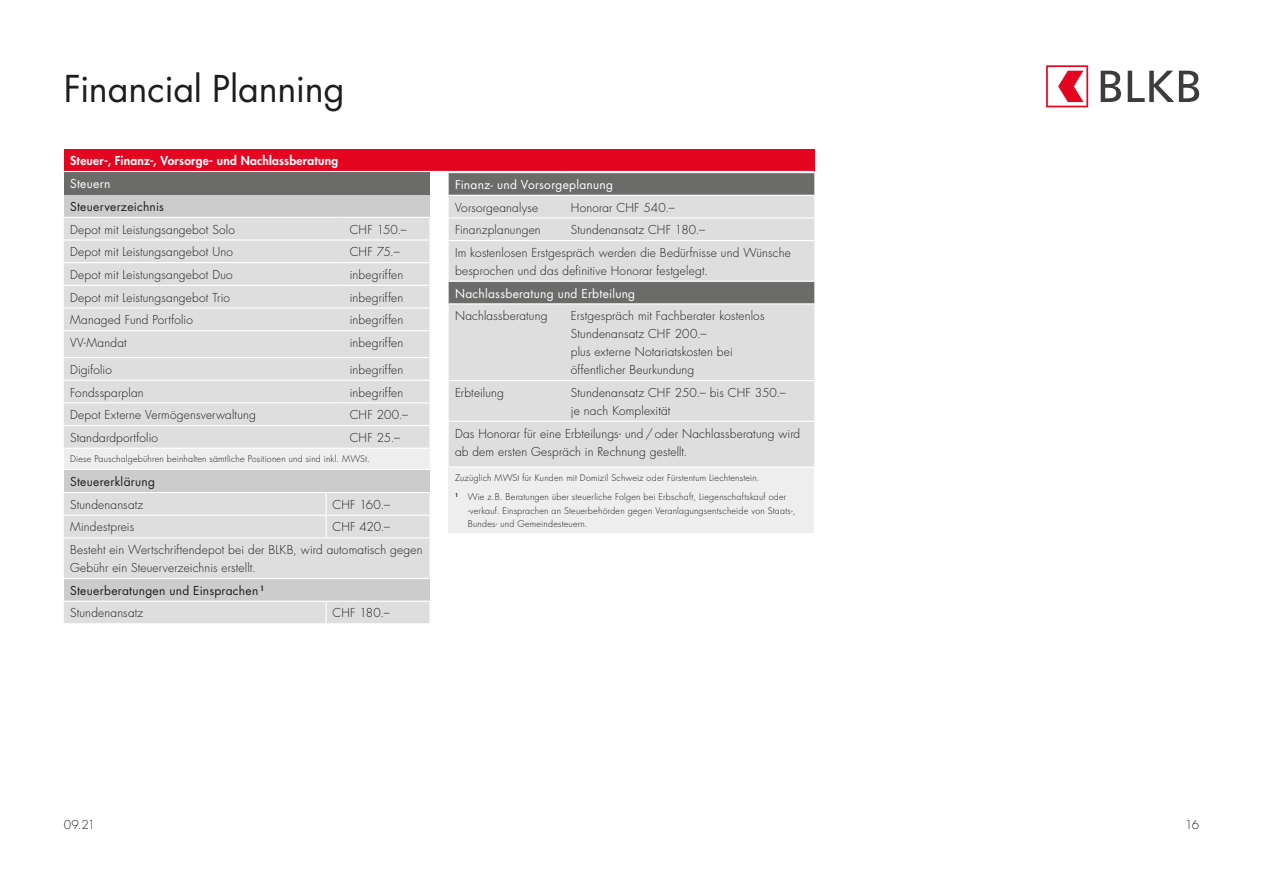
<style>
.page{position:relative;width:1263px;height:893px;background:#fff}
.page>*{position:absolute;margin:0;border:0;box-sizing:border-box;transform-origin:0 0}
.t1{font:36px "Futura Std";letter-spacing:-.01em;color:#1d1d1b}
.t2{font:300 12px/18px "Futura Std";letter-spacing:.015em;color:#1d1d1b}
.t3{font:12px "Futura Std";letter-spacing:.02em;color:#fff}
.t4{font:800 12px "Futura Std";letter-spacing:.02em;color:#fff}
.t5{font:12px "Futura Std";letter-spacing:.025em;color:#1d1d1b}
.t6{font:300 9px/19.5px "Futura Std";letter-spacing:.025em;color:#1d1d1b}
.s1{font-weight:400}
</style>
<div class="page">
<div style="left:64px;top:172px;width:365px;height:23px;background:#6b6b6a"></div>
<div style="left:64px;top:195px;width:365px;height:22px;background:#ccc"></div>
<div style="left:64px;top:218px;width:365px;height:230px;background:#dedede"></div>
<div style="left:64px;top:448px;width:365px;height:20px;background:#eee"></div>
<hr style="left:64px;top:262px;width:279px;height:1px;background:#fff">
<hr style="left:343px;top:262px;width:86px;height:1px;background:#fff">
<hr style="left:64px;top:357px;width:279px;height:1px;background:#fff">
<hr style="left:343px;top:357px;width:86px;height:1px;background:#fff">
<hr style="left:64px;top:380px;width:279px;height:1px;background:#fff">
<hr style="left:343px;top:380px;width:86px;height:1px;background:#fff">
<hr style="left:64px;top:402px;width:279px;height:1px;background:#fff">
<hr style="left:343px;top:402px;width:86px;height:1px;background:#fff">
<hr style="left:64px;top:425px;width:279px;height:1px;background:#fff">
<hr style="left:343px;top:425px;width:86px;height:1px;background:#fff">
<hr style="left:64px;top:448px;width:279px;height:1px;background:#fff">
<hr style="left:343px;top:448px;width:86px;height:1px;background:#fff">
<hr style="left:64px;top:239px;width:279px;height:2px;background:#fff">
<hr style="left:343px;top:239px;width:86px;height:2px;background:#fff">
<hr style="left:64px;top:285px;width:279px;height:1px;background:#fff">
<hr style="left:343px;top:285px;width:86px;height:1px;background:#fff">
<hr style="left:64px;top:307px;width:279px;height:2px;background:#fff">
<hr style="left:343px;top:307px;width:86px;height:2px;background:#fff">
<hr style="left:64px;top:330px;width:279px;height:1px;background:#fff">
<hr style="left:343px;top:330px;width:86px;height:1px;background:#fff">
<svg style="left:449px;top:173px;width:365px;height:22px;background:#6e6e6d"></svg>
<svg style="left:449px;top:196px;width:365px;height:270px;background:#d5d5d5"></svg>
<div style="left:449px;top:467px;width:365px;height:67px;background:#eee"></div>
<hr style="left:449px;top:217px;width:115px;height:1px;background:#fff">
<hr style="left:564px;top:217px;width:250px;height:1px;background:#fff">
<hr style="left:449px;top:240px;width:115px;height:1px;background:#fff">
<hr style="left:564px;top:240px;width:250px;height:1px;background:#fff">
<hr style="left:449px;top:281px;width:115px;height:1px;background:#fff">
<hr style="left:564px;top:281px;width:250px;height:1px;background:#fff">
<hr style="left:449px;top:303px;width:115px;height:1px;background:#fff">
<hr style="left:564px;top:303px;width:250px;height:1px;background:#fff">
<hr style="left:449px;top:380px;width:115px;height:1px;background:#fff">
<hr style="left:564px;top:380px;width:250px;height:1px;background:#fff">
<hr style="left:449px;top:421px;width:115px;height:1px;background:#fff">
<hr style="left:564px;top:421px;width:250px;height:1px;background:#fff">
<hr style="left:449px;top:466px;width:115px;height:2px;background:#fff">
<hr style="left:564px;top:466px;width:250px;height:2px;background:#fff">
<hr style="left:449px;top:533px;width:115px;height:1px;background:#fff">
<hr style="left:564px;top:533px;width:250px;height:1px;background:#fff">
<div style="left:64px;top:149px;width:750px;height:22px;background:#e40521"></div>
<div style="left:64px;top:470px;width:365px;height:22px;background:#ccc"></div>
<div style="left:64px;top:493px;width:365px;height:130px;background:#dedede"></div>
<div style="left:64px;top:578px;width:365px;height:23px;background:#ccc"></div>
<svg style="left:326px;top:493px;width:1px;height:44px"></svg>
<svg style="left:326px;top:602px;width:1px;height:21px"></svg>
<hr style="left:64px;top:515px;width:262px;height:1px;background:#fff">
<hr style="left:326px;top:515px;width:103px;height:1px;background:#fff">
<hr style="left:64px;top:537px;width:262px;height:1px;background:#fff">
<hr style="left:326px;top:537px;width:103px;height:1px;background:#fff">
<hr style="left:64px;top:578px;width:262px;height:1px;background:#fff">
<hr style="left:326px;top:578px;width:103px;height:1px;background:#fff">
<hr style="left:64px;top:601px;width:262px;height:1px;background:#fff">
<hr style="left:326px;top:601px;width:103px;height:1px;background:#fff">
<svg style="left:1046px;top:65px;width:42px;height:42px"></svg>
<svg style="left:1101px;top:71px;width:20px;height:31px"></svg>
<svg style="left:1128px;top:71px;width:71px;height:31px"></svg>
<h1 class="t1" style="left:64px;top:66px;width:282px">Financial Planning</h1>
<p class="t4" style="left:70px;top:153px;width:269px">Steuer-, Finanz-, Vorsorge- und Nachlassberatung</p>
<p class="t3" style="left:70px;top:176px;width:42px">Steuern</p>
<p class="t5" style="left:70px;top:199px;width:95px">Steuerverzeichnis</p>
<p class="t2" style="left:70px;top:221px;width:166px">Depot mit Leistungsangebot Solo</p>
<p class="t2" style="left:350px;top:221px;width:59px">CHF 150.–</p>
<p class="t2" style="left:70px;top:243px;width:164px">Depot mit Leistungsangebot Uno</p>
<p class="t2" style="left:350px;top:243px;width:51px">CHF 75.–</p>
<p class="t2" style="left:70px;top:266px;width:164px">Depot mit Leistungsangebot Duo</p>
<p class="t2" style="left:350px;top:266px;width:55px">inbegriffen</p>
<p class="t2" style="left:70px;top:289px;width:161px">Depot mit Leistungsangebot Trio</p>
<p class="t2" style="left:350px;top:289px;width:55px">inbegriffen</p>
<p class="t2" style="left:70px;top:311px;width:124px">Managed Fund Portfolio</p>
<p class="t2" style="left:350px;top:311px;width:55px">inbegriffen</p>
<p class="t2" style="left:70px;top:334px;width:58px">VV-Mandat</p>
<p class="t2" style="left:350px;top:334px;width:55px">inbegriffen</p>
<p class="t2" style="left:70px;top:361px;width:43px">Digifolio</p>
<p class="t2" style="left:350px;top:361px;width:55px">inbegriffen</p>
<p class="t2" style="left:70px;top:383px;width:75px">Fondssparplan</p>
<p class="t2" style="left:350px;top:383px;width:55px">inbegriffen</p>
<p class="t2" style="left:70px;top:406px;width:187px">Depot Externe Vermögensverwaltung</p>
<p class="t2" style="left:350px;top:406px;width:60px">CHF 200.–</p>
<p class="t2" style="left:70px;top:429px;width:89px">Standardportfolio</p>
<p class="t2" style="left:350px;top:429px;width:52px">CHF 25.–</p>
<p class="t6" style="left:70px;top:449px;width:301px">Diese Pauschalgebühren beinhalten sämtliche Positionen und sind inkl. MWSt.</p>
<p class="t5" style="left:70px;top:474px;width:86px">Steuererklärung</p>
<p class="t2" style="left:70px;top:496px;width:75px">Stundenansatz</p>
<p class="t2" style="left:332px;top:496px;width:59px">CHF 160.–</p>
<p class="t2" style="left:70px;top:518px;width:65px">Mindestpreis</p>
<p class="t2" style="left:70px;top:516px;width:354px;line-height:22.6px;text-indent:262px">CHF 420.–<br>Besteht ein Wertschriftendepot bei der BLKB, wird automatisch gegen</p>
<p class="t2" style="left:70px;top:557px;width:196px;line-height:22.6px">Gebühr ein Steuerverzeichnis erstellt.<br><span class="s1">Steuerberatungen und Einsprachen</span> <sup>1<br></sup>Stundenansatz</p>
<p class="t2" style="left:332px;top:604px;width:59px">CHF 180.–</p>
<p class="t3" style="left:455px;top:177px;width:160px">Finanz- und Vorsorgeplanung</p>
<p class="t2" style="left:455px;top:199px;width:85px">Vorsorgeanalyse</p>
<p class="t2" style="left:571px;top:199px;width:105px">Honorar CHF 540.–</p>
<p class="t2" style="left:455px;top:221px;width:87px">Finanzplanungen</p>
<p class="t2" style="left:455px;top:219px;width:337px;line-height:22.6px;text-indent:116px">Stundenansatz CHF 180.–<br>Im kostenlosen Erstgespräch werden die Bedürfnisse und Wünsche</p>
<p class="t2" style="left:455px;top:262px;width:254px">besprochen und das definitive Honorar festgelegt.</p>
<p class="t3" style="left:455px;top:285px;width:182px">Nachlassberatung und Erbteilung</p>
<p class="t2" style="left:455px;top:307px;width:94px">Nachlassberatung</p>
<p class="t2" style="left:571px;top:307px;width:195px">Erstgespräch mit Fachberater kostenlos<br>Stundenansatz CHF 200.–<br>plus externe Notariatskosten bei öffentlicher Beurkundung</p>
<p class="t2" style="left:455px;top:384px;width:50px">Erbteilung</p>
<p class="t2" style="left:571px;top:384px;width:216px">Stundenansatz CHF 250.– bis CHF 350.– je nach Komplexität</p>
<p class="t2" style="left:455px;top:424px;width:347px">Das Honorar für eine Erbteilungs- und/oder Nachlassberatung wird ab dem ersten Gespräch in Rechnung gestellt.</p>
<p class="t6" style="left:455px;top:468px;width:333px">Zuzüglich MWSt für Kunden mit Domizil Schweiz oder Fürstentum Liechtenstein.<br><sup>1</sup> Wie z.B. Beratungen über steuerliche Folgen bei Erbschaft, Liegenschaftskauf oder</p>
<p class="t6" style="left:468px;top:504px;width:329px;line-height:13.5px">-verkauf. Einsprachen an Steuerbehörden gegen Veranlagungsentscheide von Staats-,<br>Bundes- und Gemeindesteuern.</p>
<p class="t2" style="left:64px;top:816px;width:33px">09.21</p>
<p class="t2" style="left:1185px;top:816px;width:16px">16</p>
</div>
